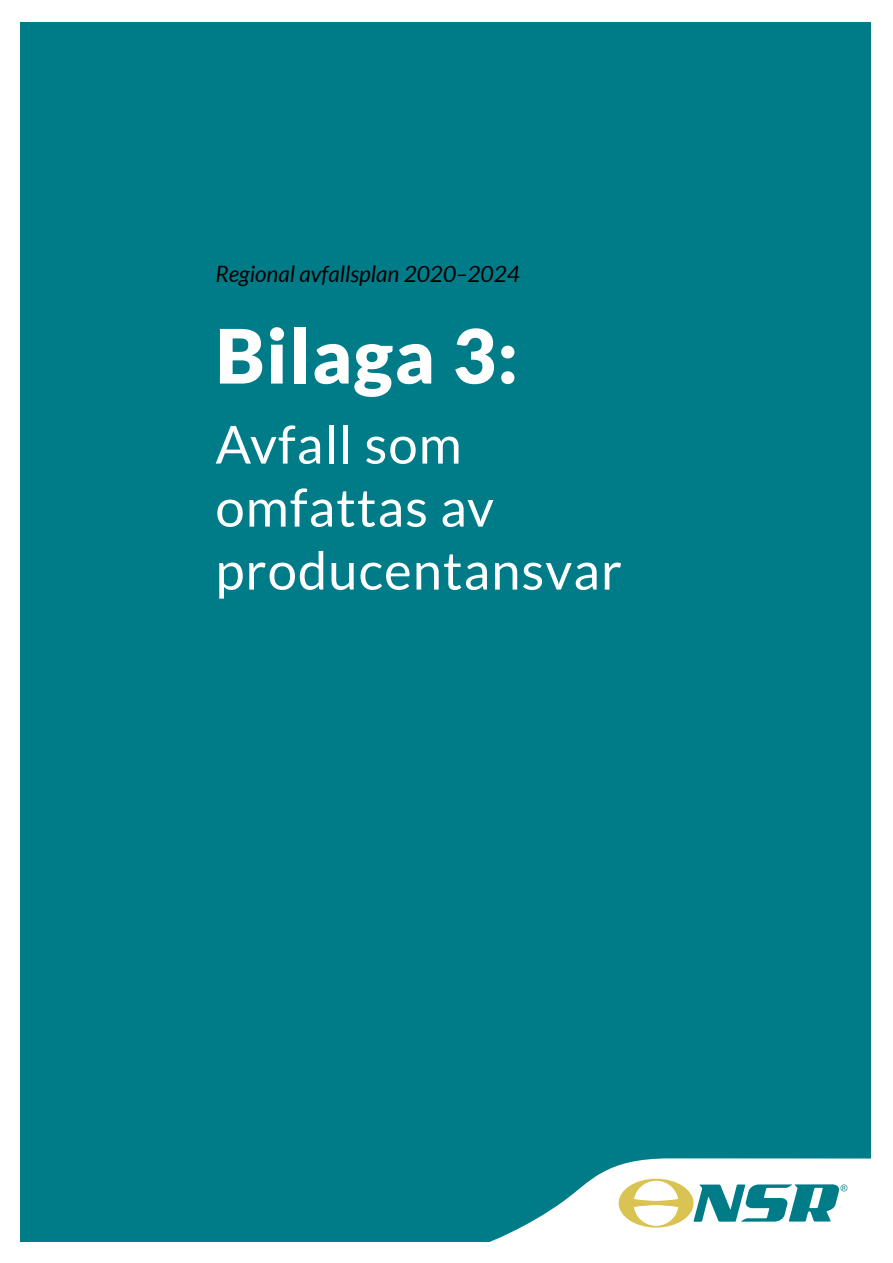
<style>
.page{position:relative;width:893px;height:1263px;background:#fff}
.page>*{position:absolute;margin:0;border:0;box-sizing:border-box;transform-origin:0 0}
.Titel{font:900 75px "Lato";letter-spacing:.02em;color:#fff}
.Titel-2{font:52.5px/63px "Lato";letter-spacing:.02em;color:#fff}
.Undertitel{font:italic 22.5px "Lato";color:#000001}
</style>
<div class="page">
<div style="left:20px;top:22px;width:851px;height:1220px;background:#007c89"></div>
<svg style="left:489px;top:1158px;width:382px;height:84px"></svg>
<p class="Undertitel" style="left:215px;top:261px;width:306px">Regional avfallsplan 2020–2024</p>
<p class="Titel" style="left:215px;top:312px;width:304px">Bilaga 3:</p>
<p class="Titel-2" style="left:215px;top:413px;width:408px">Avfall som omfattas av producentansvar</p>
</div>
